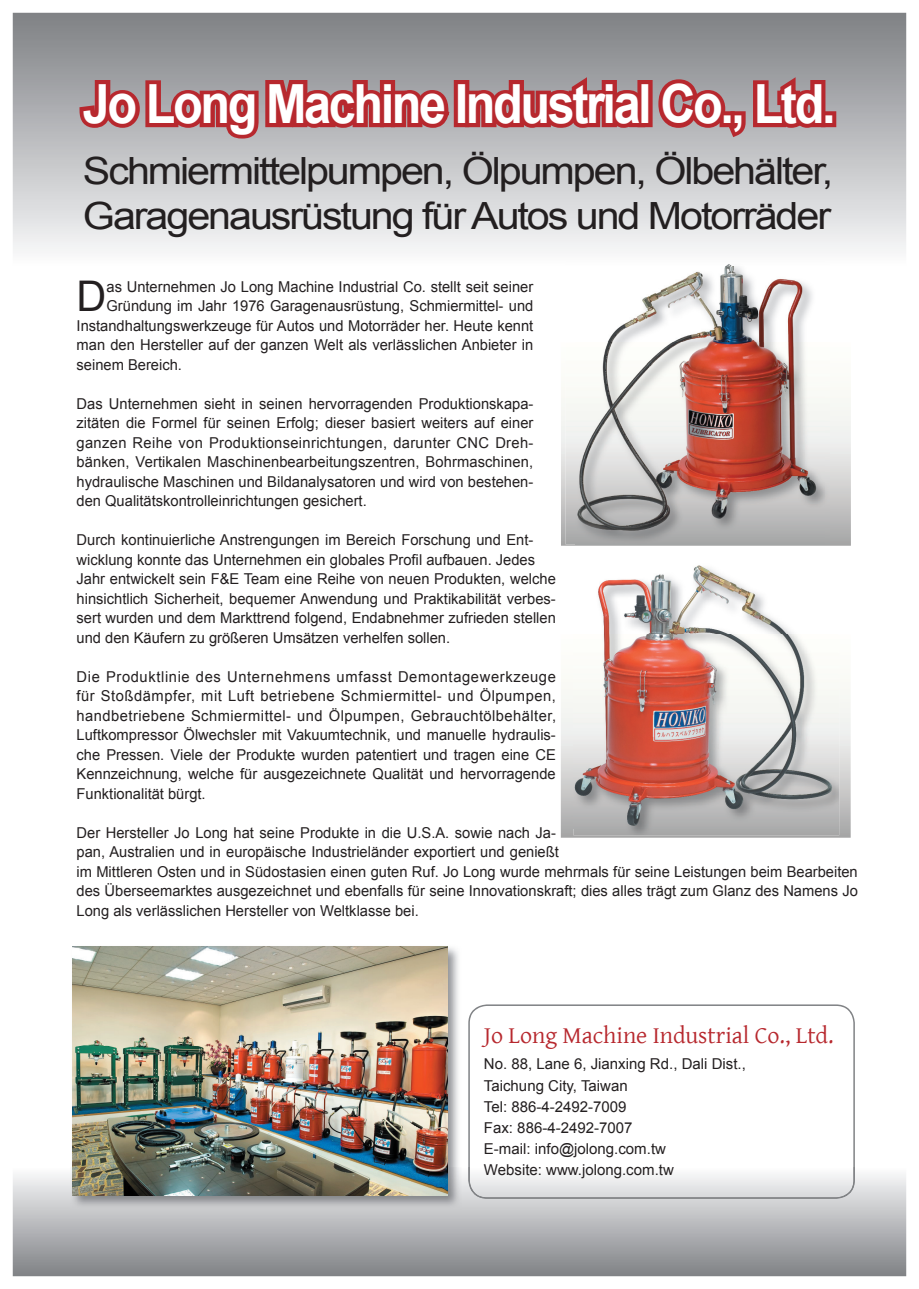
<style>
.page{position:relative;width:919px;height:1289px;background:#fff}
.page>*{position:absolute;margin:0;border:0;box-sizing:border-box;transform-origin:0 0}
.t1{font:700 54px "Arial";letter-spacing:-.05em;color:#fff;scale:.9 1}
.t2{font:42.3px "Arial";color:#231f20}
.t3{font:37.5px/45px "Arial";letter-spacing:-.05em;color:#231f20;scale:1.1 1}
.t4{font:24px "Gentium Basic";color:#b7282e}
.t5{font:15px/19.5px "Arial";color:#231f20}
</style>
<div class="page">
<svg style="left:468px;top:1004px;width:386px;height:162px"></svg>
<svg style="left:13px;top:1166px;width:893px;height:110px;background:#abadb0"></svg>
<svg style="left:468px;top:1166px;width:386px;height:32px"></svg>
<svg style="left:13px;top:13px;width:893px;height:238px;background:#cdced1"></svg>
<svg style="left:75px;top:16px;width:754px;height:131px;background:#a27c80"></svg>
<div style="left:821px;top:111px;width:15px;height:16px;border:9px solid #b7282e"></div>
<img style="left:71px;top:946px;width:390px;height:263px">
<img style="left:73px;top:946px;width:374px;height:249px">
<img style="left:560px;top:688px;width:290px;height:149px">
<img style="left:573px;top:688px;width:266px;height:147px">
<img style="left:571px;top:565px;width:266px;height:263px">
<img style="left:565px;top:266px;width:247px;height:278px">
<img style="left:575px;top:342px;width:249px;height:202px">
<h1 class="t1" style="left:83px;top:68px;width:837px">Jo Long Machine Industrial Co., Ltd.</h1>
<h3 class="t3" style="left:83px;top:148px;width:683px">Schmiermittelpumpen, Ölpumpen, Ölbehälter,<br>Garagenausrüstung für Autos und Motorräder</h3>
<h2 class="t2" style="left:77px;top:268px;width:31px">D</h2>
<p class="t5" style="left:106px;top:277px;width:428px">as Unternehmen Jo Long Machine Industrial Co. stellt seit seiner</p>
<p class="t5" style="left:106px;top:296px;width:428px">Gründung im Jahr 1976 Garagenausrüstung, Schmiermittel- und</p>
<p class="t5" style="left:77px;top:316px;width:458px">Instandhaltungswerkzeuge für Autos und Motorräder her. Heute kennt</p>
<p class="t5" style="left:77px;top:335px;width:458px">man den Hersteller auf der ganzen Welt als verlässlichen Anbieter in</p>
<p class="t5" style="left:77px;top:355px;width:107px">seinem Bereich.</p>
<p class="t5" style="left:77px;top:394px;width:458px;text-align:justify">Das Unternehmen sieht in seinen hervorragenden Produktionskapa&shy;zitäten die Formel für seinen Erfolg; dieser basiert weiters auf einer ganzen Reihe von Produktionseinrichtungen, darunter CNC Dreh&shy;bänken, Vertikalen Maschinenbearbeitungszentren, Bohrmaschinen, hydraulische Maschinen und Bildanalysatoren und wird von bestehen&shy;den Qualitätskontrolleinrichtungen gesichert.</p>
<p class="t5" style="left:77px;top:530px;width:481px">Durch kontinuierliche Anstrengungen im Bereich Forschung und Ent&shy;wicklung konnte das Unternehmen ein globales Profil aufbauen. Jedes Jahr entwickelt sein F&amp;E Team eine Reihe von neuen Produkten, welche hinsichtlich Sicherheit, bequemer Anwendung und Praktikabilität verbes&shy;sert wurden und dem Markttrend folgend, Endabnehmer zufrieden stellen und den Käufern zu größeren Umsätzen verhelfen sollen.</p>
<p class="t5" style="left:77px;top:667px;width:481px;text-align:justify">Die Produktlinie des Unternehmens umfasst Demontagewerkzeuge für Stoßdämpfer, mit Luft betriebene Schmiermittel- und Ölpumpen, handbetriebene Schmiermittel- und Ölpumpen, Gebrauchtölbehälter, Luftkompressor Ölwechsler mit Vakuumtechnik, und manuelle hydraulis&shy;che Pressen. Viele der Produkte wurden patentiert und tragen eine CE Kennzeichnung, welche für ausgezeichnete Qualität und hervorragende Funktionalität bürgt.</p>
<p class="t5" style="left:77px;top:823px;width:782px">Der Hersteller Jo Long hat seine Produkte in die U.S.A. sowie nach Ja-<br>pan, Australien und in europäische Industrieländer exportiert und genießt<br>im Mittleren Osten und in Südostasien einen guten Ruf. Jo Long wurde mehrmals für seine Leistungen beim Bearbeiten des Überseemarktes ausgezeichnet und ebenfalls für seine Innovationskraft; dies alles trägt zum Glanz des Namens Jo Long als verlässlichen Hersteller von Weltklasse bei.</p>
<h3 class="t4" style="left:484px;top:1017px;width:351px">Jo Long Machine Industrial Co., Ltd.</h3>
<p class="t5" style="left:484px;top:1053px;width:263px;line-height:21px">No. 88, Lane 6, Jianxing Rd., Dali Dist.,<br>Taichung City, Taiwan<br>Tel: 886-4-2492-7009<br>Fax: 886-4-2492-7007<br>E-mail: info@jolong.com.tw<br>Website: www.jolong.com.tw</p>
</div>
